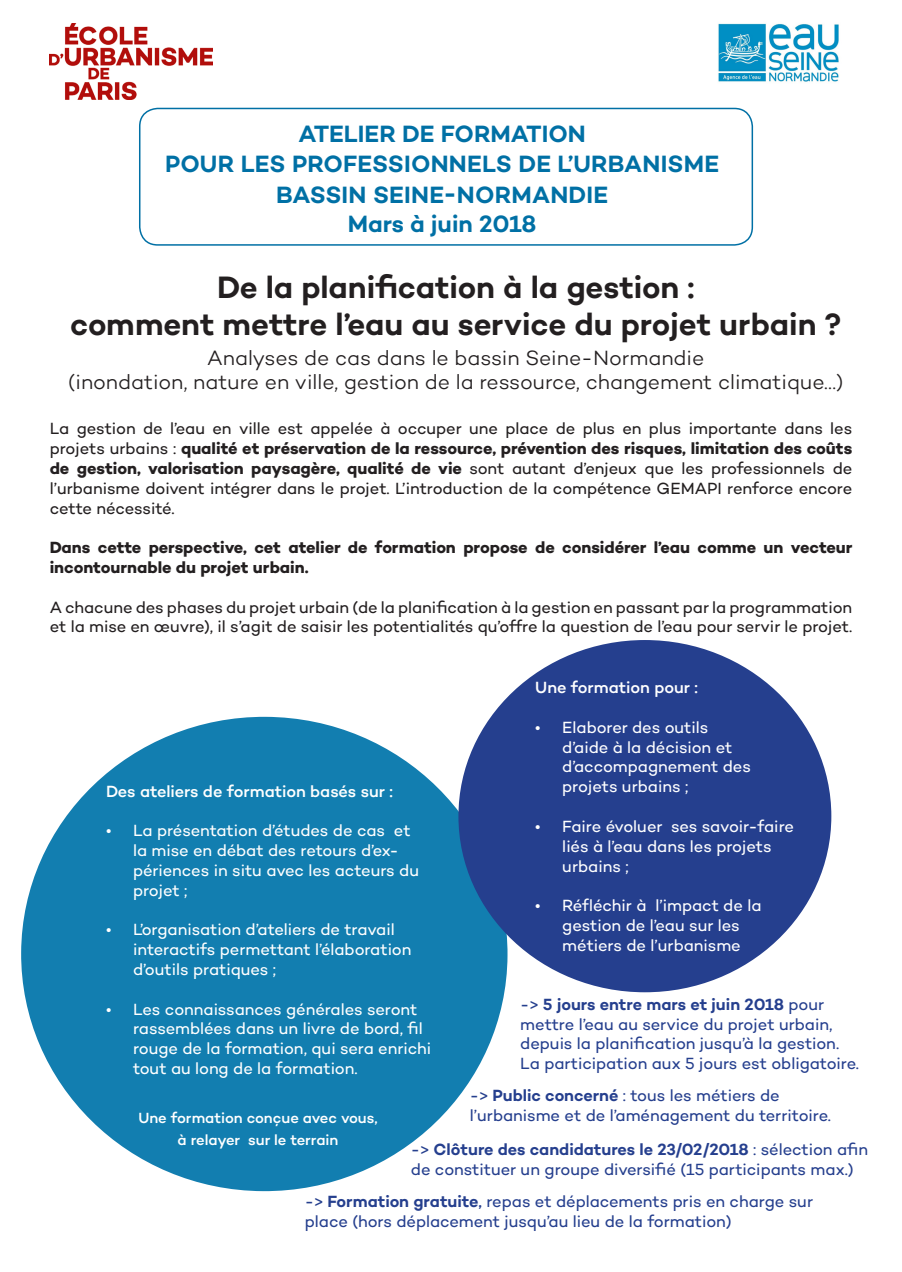
<style>
.page{position:relative;width:902px;height:1272px;background:#fff}
.page>*{position:absolute;margin:0;border:0;box-sizing:border-box;transform-origin:0 0}
.t1{font:600 31.5px "Campton";letter-spacing:-.005em;color:#231f20}
.t2{font:600 24px "Campton";color:#0070a5}
.t3{font:300 21px "Campton";color:#231f20}
.t4{font:16.5px/19.8px "Campton";letter-spacing:-.005em;color:#231f20;text-align:justify}
.t5{font:16.5px/19.8px "Campton";letter-spacing:-.005em;color:#fff}
.t6{font:16.5px/19.8px "Campton";letter-spacing:-.005em;color:#253f8e}
.t7{font:700 16.5px/19.8px "Campton";letter-spacing:-.005em;color:#231f20}
.t8{font:500 16.5px "Campton";letter-spacing:-.005em;color:#fff}
.t9{font:500 15px "Campton";letter-spacing:-.005em;color:#fff}
.s1{font-weight:700}
.s2{font-weight:600}
.s3{font-weight:500}
</style>
<div class="page">
<img style="left:50px;top:23px;width:162px;height:76px">
<img style="left:718px;top:23px;width:121px;height:59px">
<div style="left:139px;top:108px;width:614px;height:138px;border:2px solid #0070a5;border-radius:18px"></div>
<svg style="left:21px;top:716px;width:487px;height:475px;fill:#127eb0"></svg>
<div style="left:458px;top:640px;width:373px;height:352px;background:#253f8e;border-radius:50%"></div>
<p class="t2" style="left:298px;top:118px;width:289px">ATELIER DE FORMATION</p>
<p class="t2" style="left:165px;top:149px;width:555px">POUR LES PROFESSIONNELS DE L’URBANISME</p>
<p class="t2" style="left:276px;top:179px;width:333px">BASSIN SEINE-NORMANDIE</p>
<p class="t2" style="left:347px;top:208px;width:190px">Mars à juin 2018</p>
<p class="t1" style="left:217px;top:267px;width:479px">De la planification à la gestion :</p>
<p class="t1" style="left:70px;top:304px;width:772px">comment mettre l’eau au service du projet urbain ?</p>
<p class="t3" style="left:207px;top:345px;width:498px">Analyses de cas dans le bassin Seine-Normandie</p>
<p class="t3" style="left:68px;top:369px;width:776px">(inondation, nature en ville, gestion de la ressource, changement climatique…)</p>
<p class="t4" style="left:50px;top:418px;width:804px">La gestion de l’eau en ville est appelée à occuper une place de plus en plus importante dans les projets urbains : <span class="s1">qualité et préservation de la ressource, prévention des risques, limitation des coûts de gestion, valorisation paysagère, qualité de vie</span> sont autant d’enjeux que les professionnels de l’urbanisme doivent intégrer dans le projet. L’introduction de la compétence GEMAPI renforce encore cette nécessité.</p>
<p class="t7" style="left:50px;top:537px;width:804px">Dans cette perspective, cet atelier de formation propose de considérer l’eau comme un vecteur incontournable du projet urbain.</p>
<p class="t4" style="left:50px;top:596px;width:804px">A chacune des phases du projet urbain (de la planification à la gestion en passant par la programmation et la mise en œuvre), il s’agit de saisir les potentialités qu’offre la question de l’eau pour servir le projet.</p>
<p class="t8" style="left:535px;top:677px;width:164px">Une formation pour :</p>
<p class="t5" style="left:562px;top:717px;width:190px;text-indent:-27px">• Elaborer des outils d’aide à la décision et d’accompagnement des projets urbains ;</p>
<p class="t5" style="left:562px;top:816px;width:233px;text-indent:-27px">• Faire évoluer ses savoir-faire liés à l’eau dans les projets urbains ;</p>
<p class="t5" style="left:535px;top:895px;width:228px;text-align:center">• Réfléchir à l’impact de la gestion de l’eau sur les métiers de l’urbanisme</p>
<p class="t8" style="left:106px;top:780px;width:288px">Des ateliers de formation basés sur :</p>
<p class="t5" style="left:133px;top:820px;width:287px;text-indent:-27px">• La présentation d’études de cas et la mise en débat des retours d’ex&shy;périences in situ avec les acteurs du projet ;</p>
<p class="t5" style="left:133px;top:919px;width:280px;text-indent:-27px">• L’organisation d’ateliers de travail interactifs permettant l’élaboration d’outils pratiques ;</p>
<p class="t5" style="left:133px;top:998px;width:300px;text-indent:-27px">• Les connaissances générales seront rassemblées dans un livre de bord, fil rouge de la formation, qui sera enrichi tout au long de la formation.</p>
<p class="t6" style="left:520px;top:993px;width:340px">-&gt; <span class="s2">5 jours entre mars et juin 2018</span> pour mettre l’eau au service du projet urbain, depuis la planification jusqu’à la gestion.<br>La participation aux 5 jours est obligatoire.</p>
<p class="t6" style="left:470px;top:1085px;width:363px">-&gt; <span class="s2">Public concerné</span> : tous les métiers de l’urbanisme et de l’aménagement du territoire.</p>
<p class="t6" style="left:411px;top:1138px;width:458px">-&gt; <span class="s2">Clôture des candidatures le 23/02/2018</span> : sélection afin de constituer un groupe diversifié (15 participants max.)</p>
<p class="t6" style="left:305px;top:1191px;width:509px">-&gt; <span class="s2">Formation gratuite</span><span class="s3">,</span> repas et déplacements pris en charge sur place (hors déplacement jusqu’au lieu de la formation)</p>
<p class="t9" style="left:138px;top:1108px;width:241px">Une formation conçue avec vous,</p>
<p class="t9" style="left:177px;top:1130px;width:162px">à relayer sur le terrain</p>
</div>
